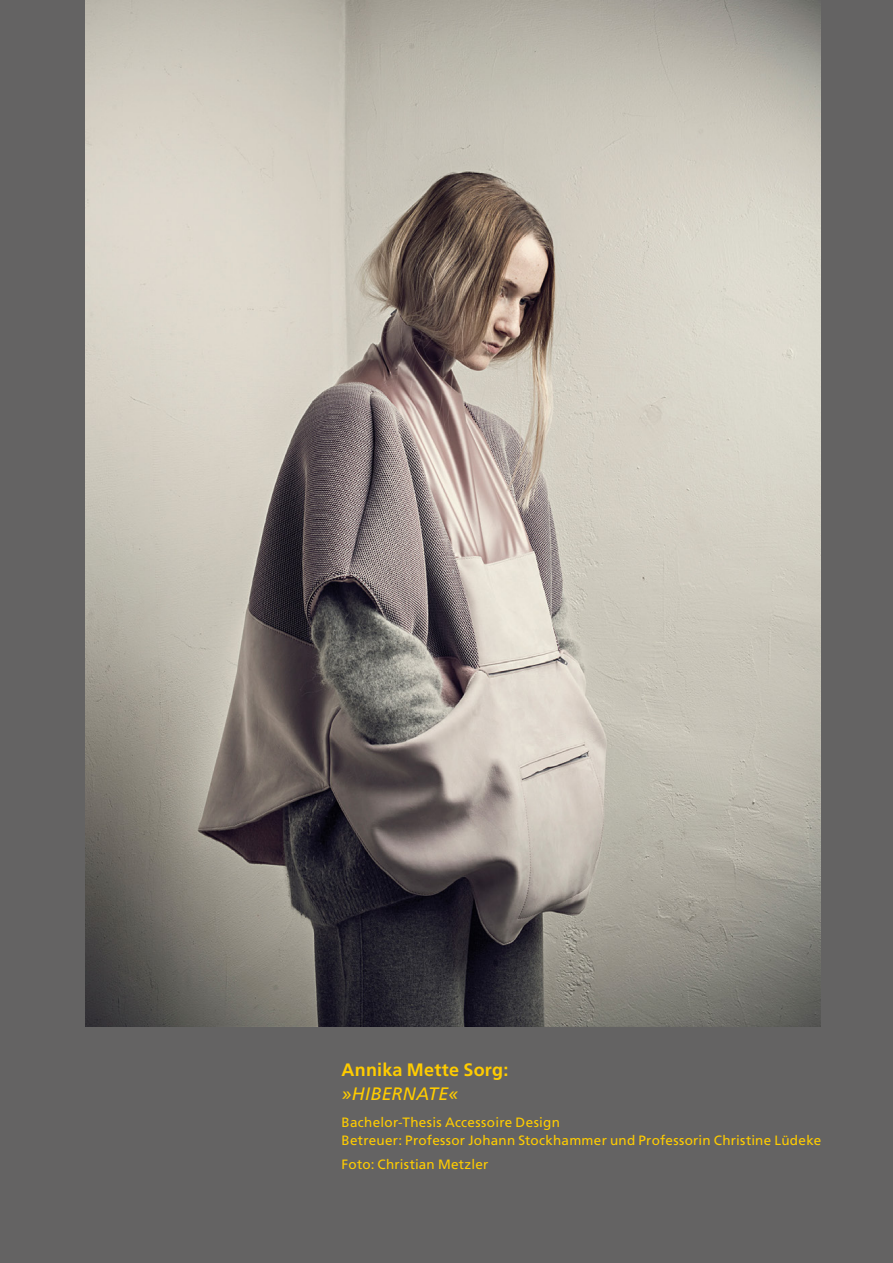
<style>
.page{position:relative;width:893px;height:1263px;background:#646363}
.page>*{position:absolute;margin:0;border:0;box-sizing:border-box;transform-origin:0 0}
.t1{font:700 18px "Frutiger LT";letter-spacing:.01em;color:#fc0}
.t2{font:italic 18px "Frutiger LT";letter-spacing:.015em;color:#fc0}
.t3{font:13.5px/18px "Frutiger LT";letter-spacing:.02em;color:#fc0}
</style>
<div class="page">
<img style="left:85px;top:0;width:736px;height:1026px">
<h1 class="t1" style="left:342px;top:1059px;width:168px">Annika Mette Sorg:</h1>
<h1 class="t2" style="left:342px;top:1083px;width:118px">»HIBERNATE«</h1>
<p class="t3" style="left:342px;top:1113px;width:481px">Bachelor-Thesis Accessoire Design<br>Betreuer: Professor Johann Stockhammer und Professorin Christine Lüdeke</p>
<p class="t3" style="left:342px;top:1155px;width:148px">Foto: Christian Metzler</p>
</div>
